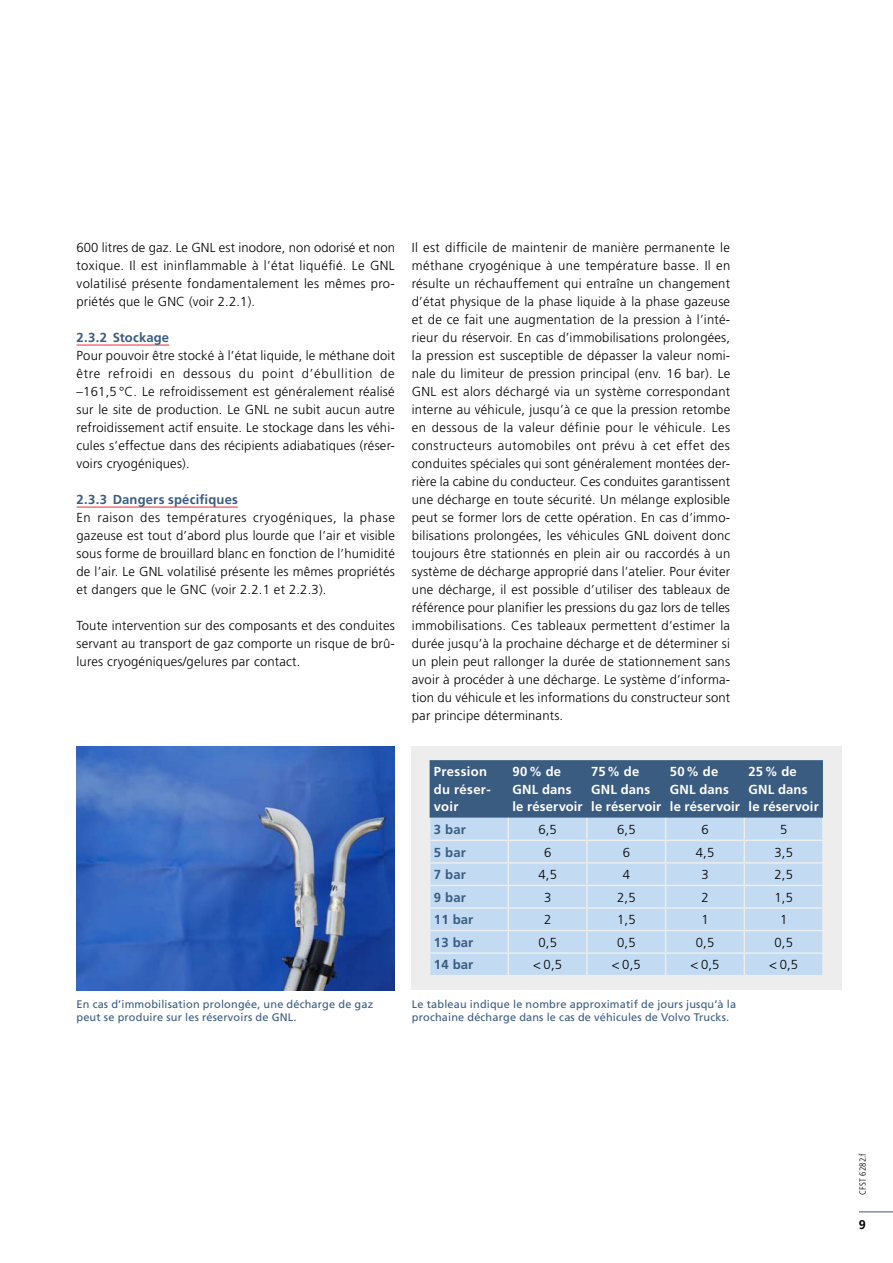
<style>
.page{position:relative;width:893px;height:1263px;background:#fff}
.page>*{position:absolute;margin:0;border:0;box-sizing:border-box;transform-origin:0 0}
.t1{font:300 13.05px/18px "Frutiger LT Std";letter-spacing:.015em;color:#000;text-align:justify}
.t2{font:700 13.05px/17.5px "Frutiger LT Std";letter-spacing:.015em;color:#fff}
.t3{font:700 13.05px "Frutiger LT Std";letter-spacing:.015em;color:#3a5c81}
.t4{font:700 12.6px "Frutiger LT Std";color:#000}
.t5{font:10.95px/13.2px "Frutiger LT Std";letter-spacing:.015em;color:#3a5c81}
.t6{font:300 condensed 9px "Frutiger LT Std";letter-spacing:.015em;color:#000}
</style>
<div class="page">
<hr style="left:77px;top:345px;width:92px;height:1px;background:#e62f39">
<hr style="left:77px;top:507px;width:161px;height:1px;background:#e62f39">
<img style="left:77px;top:746px;width:318px;height:244px">
<div style="left:412px;top:746px;width:430px;height:244px;background:#ededed"></div>
<svg style="left:429px;top:760px;width:394px;height:215px;background:#9fb9d3"></svg>
<hr style="left:744px;top:952px;width:80px;height:2px;background:#ededed">
<hr style="left:743px;top:954px;width:2px;height:21px;background:#ededed">
<hr style="left:822px;top:954px;width:2px;height:21px;background:#ededed">
<hr style="left:859px;top:1211px;width:34px;height:1px;background:#3a5c81">
<p class="t1" style="left:77px;top:239px;width:320px">600 litres de gaz. Le GNL est inodore, non odorisé et non toxique. Il est ininflammable à l’état liquéfié. Le GNL volatilisé présente fondamentalement les mêmes pro&shy;priétés que le GNC (voir 2.2.1).</p>
<p class="t3" style="left:77px;top:330px;width:94px">2.3.2 Stockage</p>
<p class="t1" style="left:77px;top:347px;width:320px">Pour pouvoir être stocké à l’état liquide, le méthane doit être refroidi en dessous du point d’ébullition de –161,5 °C. Le refroidissement est généralement réalisé sur le site de production. Le GNL ne subit aucun autre refroidissement actif ensuite. Le stockage dans les véhi&shy;cules s’effectue dans des récipients adiabatiques (réser&shy;voirs cryogéniques).</p>
<p class="t3" style="left:77px;top:492px;width:163px">2.3.3 Dangers spécifiques</p>
<p class="t1" style="left:77px;top:509px;width:320px">En raison des températures cryogéniques, la phase gazeuse est tout d’abord plus lourde que l’air et visible sous forme de brouillard blanc en fonction de l’humidité de l’air. Le GNL volatilisé présente les mêmes propriétés et dangers que le GNC (voir 2.2.1 et 2.2.3).</p>
<p class="t1" style="left:77px;top:617px;width:320px">Toute intervention sur des composants et des conduites servant au transport de gaz comporte un risque de brû&shy;lures cryogéniques/gelures par contact.</p>
<p class="t1" style="left:412px;top:239px;width:320px">Il est difficile de maintenir de manière permanente le méthane cryogénique à une température basse. Il en résulte un réchauffement qui entraîne un changement d’état physique de la phase liquide à la phase gazeuse et de ce fait une augmentation de la pression à l’inté&shy;rieur du réservoir. En cas d’immobilisations prolongées, la pression est susceptible de dépasser la valeur nomi&shy;nale du limiteur de pression principal (env. 16 bar). Le GNL est alors déchargé via un système correspondant interne au véhicule, jusqu’à ce que la pression retombe en dessous de la valeur définie pour le véhicule. Les constructeurs automobiles ont prévu à cet effet des conduites spéciales qui sont généralement montées der&shy;rière la cabine du conducteur. Ces conduites garantissent une décharge en toute sécurité. Un mélange explosible peut se former lors de cette opération. En cas d’immo&shy;bilisations prolongées, les véhicules GNL doivent donc toujours être stationnés en plein air ou raccordés à un système de décharge approprié dans l’atelier. Pour éviter une décharge, il est possible d’utiliser des tableaux de référence pour planifier les pressions du gaz lors de telles immobilisations. Ces tableaux permettent d’estimer la durée jusqu’à la prochaine décharge et de déterminer si un plein peut rallonger la durée de stationnement sans avoir à procéder à une décharge. Le système d’informa&shy;tion du véhicule et les informations du constructeur sont par principe déterminants.</p>
<p class="t5" style="left:77px;top:998px;width:298px">En cas d’immobilisation prolongée, une décharge de gaz peut se produire sur les réservoirs de GNL.</p>
<p class="t2" style="left:434px;top:763px;width:58px">Pression du réser&shy;voir</p>
<p class="t2" style="left:513px;top:763px;width:72px">90 % de<br>GNL dans le réservoir</p>
<p class="t2" style="left:591px;top:763px;width:72px">75 % de<br>GNL dans le réservoir</p>
<p class="t2" style="left:670px;top:763px;width:72px">50 % de<br>GNL dans le réservoir</p>
<p class="t2" style="left:749px;top:763px;width:72px">25 % de<br>GNL dans le réservoir</p>
<p class="t3" style="left:434px;top:822px;width:33px">3 bar</p>
<p class="t1" style="left:538px;top:821px;width:20px">6,5</p>
<p class="t1" style="left:617px;top:821px;width:20px">6,5</p>
<p class="t1" style="left:701px;top:821px;width:9px">6</p>
<p class="t1" style="left:780px;top:821px;width:9px">5</p>
<p class="t3" style="left:434px;top:845px;width:33px">5 bar</p>
<p class="t1" style="left:544px;top:843px;width:9px">6</p>
<p class="t1" style="left:623px;top:843px;width:9px">6</p>
<p class="t1" style="left:696px;top:843px;width:20px">4,5</p>
<p class="t1" style="left:774px;top:843px;width:20px">3,5</p>
<p class="t3" style="left:434px;top:867px;width:33px">7 bar</p>
<p class="t1" style="left:538px;top:866px;width:20px">4,5</p>
<p class="t1" style="left:623px;top:866px;width:9px">4</p>
<p class="t1" style="left:701px;top:866px;width:9px">3</p>
<p class="t1" style="left:774px;top:866px;width:20px">2,5</p>
<p class="t3" style="left:434px;top:890px;width:33px">9 bar</p>
<p class="t1" style="left:544px;top:888px;width:9px">3</p>
<p class="t1" style="left:617px;top:888px;width:20px">2,5</p>
<p class="t1" style="left:701px;top:888px;width:9px">2</p>
<p class="t1" style="left:774px;top:888px;width:20px">1,5</p>
<p class="t3" style="left:434px;top:912px;width:41px">11 bar</p>
<p class="t1" style="left:544px;top:911px;width:9px">2</p>
<p class="t1" style="left:617px;top:911px;width:20px">1,5</p>
<p class="t1" style="left:701px;top:911px;width:9px">1</p>
<p class="t1" style="left:780px;top:911px;width:9px">1</p>
<p class="t3" style="left:434px;top:935px;width:41px">13 bar</p>
<p class="t1" style="left:538px;top:933px;width:20px">0,5</p>
<p class="t1" style="left:617px;top:933px;width:20px">0,5</p>
<p class="t1" style="left:696px;top:933px;width:20px">0,5</p>
<p class="t1" style="left:774px;top:933px;width:20px">0,5</p>
<p class="t3" style="left:434px;top:957px;width:41px">14 bar</p>
<p class="t1" style="left:533px;top:956px;width:30px">&lt; 0,5</p>
<p class="t1" style="left:612px;top:956px;width:30px">&lt; 0,5</p>
<p class="t1" style="left:691px;top:956px;width:30px">&lt; 0,5</p>
<p class="t1" style="left:769px;top:956px;width:30px">&lt; 0,5</p>
<p class="t5" style="left:412px;top:998px;width:326px">Le tableau indique le nombre approximatif de jours jusqu’à la prochaine décharge dans le cas de véhicules de Volvo Trucks.</p>
<p class="t6" style="left:857px;top:1195px;width:43px;rotate:-90deg">CFST 6282.f</p>
<p class="t4" style="left:859px;top:1218px;width:9px">9</p>
</div>
